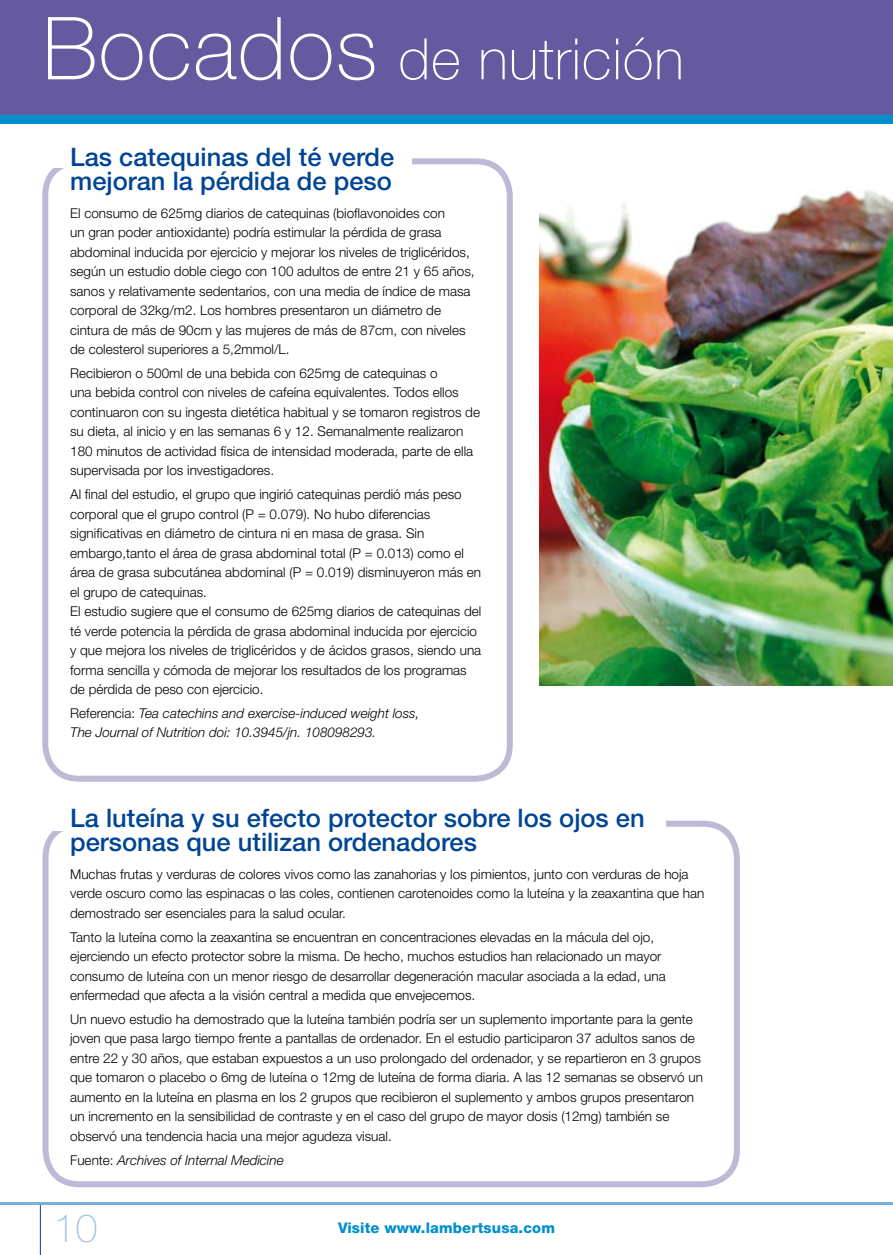
<style>
.page{position:relative;width:893px;height:1255px;background:#fff}
.page>*{position:absolute;margin:0;border:0;box-sizing:border-box;transform-origin:0 0}
.t1{font:100 57px "Helvetica Neue";letter-spacing:.015em;color:#fff}
.t2{font:100 39px "Helvetica Neue";color:#a4c5e5}
.t3{font:500 25.5px/24px "Helvetica Neue";color:#004595}
.t4{font:800 14.7px "Helvetica Neue";letter-spacing:.01em;color:#008fcb}
.t5{font:300 13.5px/19.5px "Helvetica Neue";color:#000}
.t6{font:italic 300 13.5px/19.5px "Helvetica Neue";color:#000}
.s1{font-size:87px}
.s2{font-style:normal}
</style>
<div class="page">
<hr style="left:40px;top:1203px;width:1px;height:51px;background:#004595">
<hr style="left:0;top:1201px;width:893px;height:3px;background:#78aeda">
<img style="left:539px;top:190px;width:354px;height:496px">
<div style="left:42px;top:158px;width:471px;height:623px;border:6px solid #bcbad6;border-radius:34px"></div>
<div style="left:40px;top:108px;width:31px;height:60px;background:#fff"></div>
<div style="left:68px;top:122px;width:344px;height:46px;background:#fff"></div>
<div style="left:43px;top:820px;width:697px;height:367px;border:6px solid #bcbad6;border-radius:34px"></div>
<div style="left:40px;top:788px;width:625px;height:42px;background:#fff"></div>
<div style="left:0;top:0;width:893px;height:115px;background:#655a9f"></div>
<div style="left:0;top:115px;width:893px;height:8px;background:#008fcb"></div>
<h1 class="t1" style="left:43px;top:26px;width:643px"><span class="s1">Bocados</span> de nutrición</h1>
<h3 class="t3" style="left:70px;top:144px;width:326px">Las catequinas del té verde mejoran la pérdida de peso</h3>
<p class="t5" style="left:70px;top:203px;width:406px">El consumo de 625mg diarios de catequinas (bioflavonoides con<br>un gran poder antioxidante) podría estimular la pérdida de grasa abdominal inducida por ejercicio y mejorar los niveles de triglicéridos, según un estudio doble ciego con 100 adultos de entre 21 y 65 años, sanos y relativamente sedentarios, con una media de índice de masa corporal de 32kg/m2. Los hombres presentaron un diámetro de cintura de más de 90cm y las mujeres de más de 87cm, con niveles de colesterol superiores a 5,2mmol/L.</p>
<p class="t5" style="left:70px;top:363px;width:411px">Recibieron o 500ml de una bebida con 625mg de catequinas o<br>una bebida control con niveles de cafeína equivalentes. Todos ellos continuaron con su ingesta dietética habitual y se tomaron registros de su dieta, al inicio y en las semanas 6 y 12. Semanalmente realizaron 180 minutos de actividad física de intensidad moderada, parte de ella supervisada por los investigadores.</p>
<p class="t5" style="left:70px;top:484px;width:413px">Al final del estudio, el grupo que ingirió catequinas perdió más peso corporal que el grupo control (P = 0.079). No hubo diferencias significativas en diámetro de cintura ni en masa de grasa. Sin embargo,tanto el área de grasa abdominal total (P = 0.013) como el área de grasa subcutánea abdominal (P = 0.019) disminuyeron más en el grupo de catequinas.<br>El estudio sugiere que el consumo de 625mg diarios de catequinas del té verde potencia la pérdida de grasa abdominal inducida por ejercicio y que mejora los niveles de triglicéridos y de ácidos grasos, siendo una forma sencilla y cómoda de mejorar los resultados de los programas de pérdida de peso con ejercicio.</p>
<p class="t6" style="left:70px;top:703px;width:351px"><span class="s2">Referencia:</span> Tea catechins and exercise-induced weight loss,<br>The Journal of Nutrition doi: 10.3945/jn. 108098293.</p>
<h3 class="t3" style="left:70px;top:805px;width:576px">La luteína y su efecto protector sobre los ojos en personas que utilizan ordenadores</h3>
<p class="t5" style="left:70px;top:863px;width:636px">Muchas frutas y verduras de colores vivos como las zanahorias y los pimientos, junto con verduras de hoja verde oscuro como las espinacas o las coles, contienen carotenoides como la luteína y la zeaxantina que han demostrado ser esenciales para la salud ocular.</p>
<p class="t5" style="left:70px;top:926px;width:597px">Tanto la luteína como la zeaxantina se encuentran en concentraciones elevadas en la mácula del ojo, ejerciendo un efecto protector sobre la misma. De hecho, muchos estudios han relacionado un mayor consumo de luteína con un menor riesgo de desarrollar degeneración macular asociada a la edad, una enfermedad que afecta a la visión central a medida que envejecemos.</p>
<p class="t5" style="left:70px;top:1008px;width:634px">Un nuevo estudio ha demostrado que la luteína también podría ser un suplemento importante para la gente joven que pasa largo tiempo frente a pantallas de ordenador. En el estudio participaron 37 adultos sanos de entre 22 y 30 años, que estaban expuestos a un uso prolongado del ordenador, y se repartieron en 3 grupos que tomaron o placebo o 6mg de luteína o 12mg de luteína de forma diaria. A las 12 semanas se observó un aumento en la luteína en plasma en los 2 grupos que recibieron el suplemento y ambos grupos presentaron un incremento en la sensibilidad de contraste y en el caso del grupo de mayor dosis (12mg) también se observó una tendencia hacia una mejor agudeza visual.</p>
<p class="t6" style="left:70px;top:1149px;width:215px"><span class="s2">Fuente:</span> Archives of Internal Medicine</p>
<h2 class="t2" style="left:54px;top:1206px;width:45px">10</h2>
<p class="t4" style="left:338px;top:1218px;width:218px">Visite www.lambertsusa.com</p>
</div>
